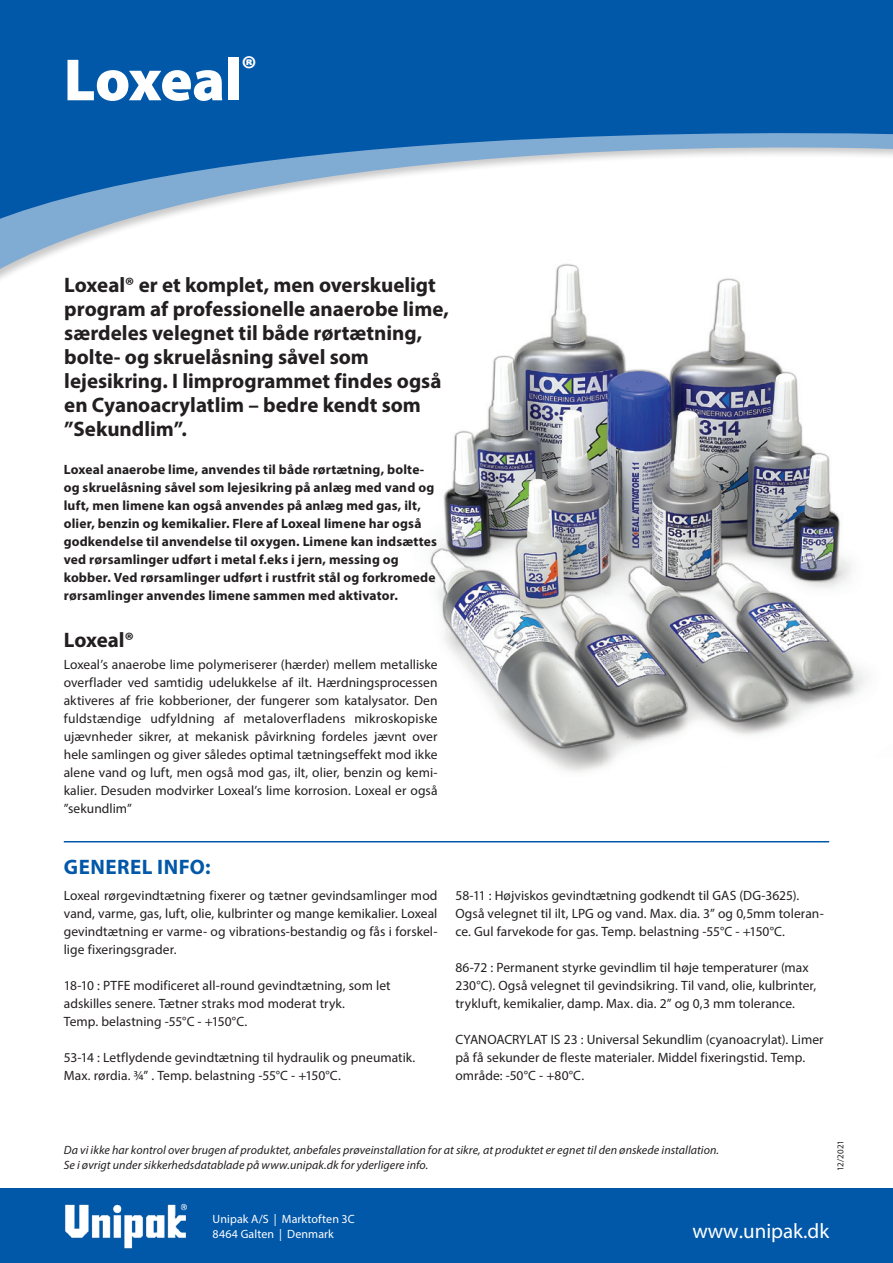
<style>
.page{position:relative;width:893px;height:1263px;background:#fff}
.page>*{position:absolute;margin:0;border:0;box-sizing:border-box;transform-origin:0 0}
.Produktnavn_1{font:900 60px "Myriad Pro";letter-spacing:-.01em;color:#fff}
.Tekst_1{font:700 21px/24px "Myriad Pro";color:#231f20}
.t1{font:21px "Myriad Pro";color:#fff}
.Blå_overskrift{font:700 21px "Myriad Pro";letter-spacing:.025em;color:#0157a8}
.Produktnavn_3{font:700 21px "Myriad Pro";letter-spacing:-.005em;color:#231f20}
.Tekst_4{font:13.5px/18px "Myriad Pro";letter-spacing:.005em;color:#231f20}
.Tekst_3{font:13.5px/18px "Myriad Pro";letter-spacing:.005em;color:#231f20;text-align:justify}
.Tekst_2{font:700 13.5px/18px "Myriad Pro";letter-spacing:.01em;color:#231f20}
.Bundlinje{font:italic 12px/15px "Myriad Pro";letter-spacing:.005em;color:#231f20}
.Adresse{font:12px/14.4px "Myriad Pro";letter-spacing:.01em;color:#fff}
.Tekst_4-2{font:9px "Myriad Pro";letter-spacing:-.02em;color:#231f20}
</style>
<div class="page">
<img style="left:430px;top:289px;width:437px;height:483px">
<svg style="left:0;top:225px;width:733px;height:54px"></svg>
<svg style="left:0;top:0;width:893px;height:225px;fill:#0157a8"></svg>
<div style="left:0;top:1188px;width:893px;height:75px;background:#0157a8"></div>
<img style="left:65px;top:1203px;width:122px;height:46px">
<hr style="left:64px;top:841px;width:765px;height:1px;background:#0157a8">
<p class="Produktnavn_1" style="left:64px;top:40px;width:195px">Loxeal<sup>®</sup></p>
<p class="Tekst_1" style="left:64px;top:272px;width:386px">Loxeal® er et komplet, men overskueligt program af professionelle anaerobe lime, særdeles velegnet til både rørtætning, bolte- og skruelåsning såvel som lejesikring. I limprogrammet findes også en Cyanoacrylatlim – bedre kendt som ”Sekundlim”.</p>
<p class="Tekst_2" style="left:64px;top:460px;width:375px">Loxeal anaerobe lime, anvendes til både rørtætning, bolte&shy;og skruelåsning såvel som lejesikring på anlæg med vand og luft, men limene kan også anvendes på anlæg med gas, ilt, olier, benzin og kemikalier. Flere af Loxeal limene har også godkendelse til anvendelse til oxygen. Limene kan indsættes ved rørsamlinger udført i metal f.eks i jern, messing og kobber. Ved rørsamlinger udført i rustfrit stål og forkromede rørsamlinger anvendes limene sammen med aktivator.</p>
<p class="Produktnavn_3" style="left:64px;top:626px;width:72px">Loxeal®</p>
<p class="Tekst_3" style="left:64px;top:655px;width:375px">Loxeal’s anaerobe lime polymeriserer (hærder) mellem metalliske overflader ved samtidig udelukkelse af ilt. Hærdningsprocessen aktiveres af frie kobberioner, der fungerer som katalysator. Den fuldstændige udfyldning af metaloverfladens mikroskopiske ujævnheder sikrer, at mekanisk påvirkning fordeles jævnt over hele samlingen og giver således optimal tætningseffekt mod ikke alene vand og luft, men også mod gas, ilt, olier, benzin og kemi&shy;kalier. Desuden modvirker Loxeal’s lime korrosion. Loxeal er også ”sekundlim”</p>
<p class="Blå_overskrift" style="left:64px;top:854px;width:148px">GENEREL INFO:</p>
<p class="Tekst_4" style="left:64px;top:886px;width:375px;text-align:justify">Loxeal rørgevindtætning fixerer og tætner gevindsamlinger mod vand, varme, gas, luft, olie, kulbrinter og mange kemikalier. Loxeal gevindtætning er varme- og vibrations-bestandig og fås i forskel&shy;lige fixeringsgrader.</p>
<p class="Tekst_4" style="left:64px;top:976px;width:328px">18-10 : PTFE modificeret all-round gevindtætning, som let</p>
<p class="Tekst_4" style="left:64px;top:994px;width:283px">adskilles senere. Tætner straks mod moderat tryk.</p>
<p class="Tekst_4" style="left:64px;top:1012px;width:185px">Temp. belastning -55°C - +150°C.</p>
<p class="Tekst_4" style="left:64px;top:1048px;width:353px">53-14 : Letflydende gevindtætning til hydraulik og pneumatik.<br>Max. rørdia. ¾” . Temp. belastning -55°C - +150°C.</p>
<p class="Tekst_4" style="left:455px;top:886px;width:370px">58-11 : Højviskos gevindtætning godkendt til GAS (DG-3625).<br>Også velegnet til ilt, LPG og vand. Max. dia. 3” og 0,5mm toleran&shy;ce. Gul farvekode for gas. Temp. belastning -55°C - +150°C.</p>
<p class="Tekst_4" style="left:455px;top:958px;width:362px">86-72 : Permanent styrke gevindlim til høje temperaturer (max<br>230°C). Også velegnet til gevindsikring. Til vand, olie, kulbrinter, trykluft, kemikalier, damp. Max. dia. 2” og 0,3 mm tolerance.</p>
<p class="Tekst_4" style="left:455px;top:1030px;width:370px">CYANOACRYLAT IS 23 : Universal Sekundlim (cyanoacrylat). Limer på få sekunder de fleste materialer. Middel fixeringstid. Temp. område: -50°C - +80°C.</p>
<p class="Bundlinje" style="left:64px;top:1142px;width:657px">Da vi ikke har kontrol over brugen af produktet, anbefales prøveinstallation for at sikre, at produktet er egnet til den ønskede installation.<br>Se i øvrigt under sikkerhedsdatablade på www.unipak.dk for yderligere info.</p>
<p class="Tekst_4-2" style="left:835px;top:1171px;width:32px;rotate:-90deg">12/2021</p>
<p class="Adresse" style="left:213px;top:1212px;width:144px">Unipak A/S | Marktoften 3C<br>8464 Galten | Denmark</p>
<p class="t1" style="left:692px;top:1218px;width:138px">www.unipak.dk</p>
</div>
